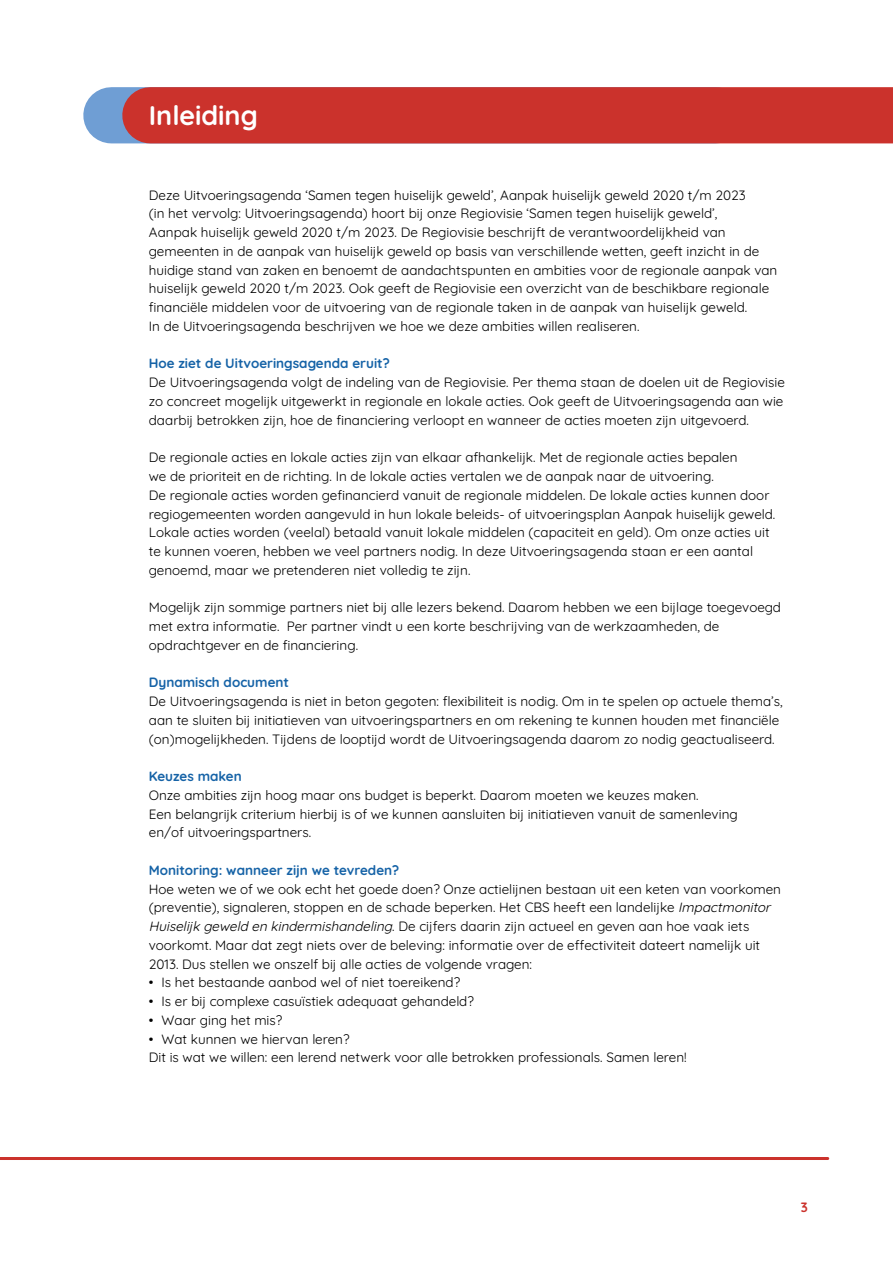
<style>
.page{position:relative;width:893px;height:1263px;background:#fff}
.page>*{position:absolute;margin:0;border:0;box-sizing:border-box;transform-origin:0 0}
.t1{font:300 27px "Quicksand";color:#fff}
.t2{font:300 13.5px/18.8px "Quicksand";color:#000}
.t3{font:300 13.5px "Quicksand";color:#1663a7}
.t4{font:300 13.5px "Quicksand";color:#cb322c}
.s1{font-style:italic}
</style>
<div class="page">
<svg style="left:111px;top:87px;width:39px;height:56px;background:#a26276"></svg>
<div style="left:150px;top:87px;width:743px;height:56px;background:#cb322c"></div>
<hr style="left:0;top:1157px;width:829px;height:3px;background:#cb322c">
<h1 class="t1" style="left:149px;top:94px;width:110px">Inleiding</h1>
<p class="t2" style="left:149px;top:184px;width:630px">Deze Uitvoeringsagenda ‘Samen tegen huiselijk geweld’, Aanpak huiselijk geweld 2020 t/m 2023<br>(in het vervolg: Uitvoeringsagenda) hoort bij onze Regiovisie ‘Samen tegen huiselijk geweld’,<br>Aanpak huiselijk geweld 2020 t/m 2023. De Regiovisie beschrijft de verantwoordelijkheid van gemeenten in de aanpak van huiselijk geweld op basis van verschillende wetten, geeft inzicht in de huidige stand van zaken en benoemt de aandachtspunten en ambities voor de regionale aanpak van huiselijk geweld 2020 t/m 2023. Ook geeft de Regiovisie een overzicht van de beschikbare regionale financiële middelen voor de uitvoering van de regionale taken in de aanpak van huiselijk geweld.<br>In de Uitvoeringsagenda beschrijven we hoe we deze ambities willen realiseren.</p>
<p class="t3" style="left:149px;top:353px;width:243px">Hoe ziet de Uitvoeringsagenda eruit?</p>
<p class="t2" style="left:149px;top:372px;width:637px;text-align:justify">De Uitvoeringsagenda volgt de indeling van de Regiovisie. Per thema staan de doelen uit de Regiovisie zo concreet mogelijk uitgewerkt in regionale en lokale acties. Ook geeft de Uitvoeringsagenda aan wie daarbij betrokken zijn, hoe de financiering verloopt en wanneer de acties moeten zijn uitgevoerd.</p>
<p class="t2" style="left:149px;top:447px;width:628px">De regionale acties en lokale acties zijn van elkaar afhankelijk. Met de regionale acties bepalen<br>we de prioriteit en de richting. In de lokale acties vertalen we de aanpak naar de uitvoering.<br>De regionale acties worden gefinancierd vanuit de regionale middelen. De lokale acties kunnen door regiogemeenten worden aangevuld in hun lokale beleids- of uitvoeringsplan Aanpak huiselijk geweld.<br>Lokale acties worden (veelal) betaald vanuit lokale middelen (capaciteit en geld). Om onze acties uit te kunnen voeren, hebben we veel partners nodig. In deze Uitvoeringsagenda staan er een aantal genoemd, maar we pretenderen niet volledig te zijn.</p>
<p class="t2" style="left:149px;top:597px;width:634px">Mogelijk zijn sommige partners niet bij alle lezers bekend. Daarom hebben we een bijlage toegevoegd met extra informatie. Per partner vindt u een korte beschrijving van de werkzaamheden, de opdrachtgever en de financiering.</p>
<p class="t3" style="left:149px;top:672px;width:142px">Dynamisch document</p>
<p class="t2" style="left:149px;top:690px;width:635px">De Uitvoeringsagenda is niet in beton gegoten: flexibiliteit is nodig. Om in te spelen op actuele thema’s, aan te sluiten bij initiatieven van uitvoeringspartners en om rekening te kunnen houden met financiële (on)mogelijkheden. Tijdens de looptijd wordt de Uitvoeringsagenda daarom zo nodig geactualiseerd.</p>
<p class="t3" style="left:149px;top:766px;width:94px">Keuzes maken</p>
<p class="t2" style="left:149px;top:784px;width:590px">Onze ambities zijn hoog maar ons budget is beperkt. Daarom moeten we keuzes maken.<br>Een belangrijk criterium hierbij is of we kunnen aansluiten bij initiatieven vanuit de samenleving en/of uitvoeringspartners.</p>
<p class="t3" style="left:149px;top:859px;width:252px">Monitoring: wanneer zijn we tevreden?</p>
<p class="t2" style="left:149px;top:878px;width:634px">Hoe weten we of we ook echt het goede doen? Onze actielijnen bestaan uit een keten van voorkomen (preventie), signaleren, stoppen en de schade beperken. Het CBS heeft een landelijke <span class="s1">Impactmonitor Huiselijk geweld en kindermishandeling</span>. De cijfers daarin zijn actueel en geven aan hoe vaak iets voorkomt. Maar dat zegt niets over de beleving: informatie over de effectiviteit dateert namelijk uit 2013. Dus stellen we onszelf bij alle acties de volgende vragen:</p>
<p class="t2" style="left:149px;top:972px;width:313px">• Is het bestaande aanbod wel of niet toereikend?</p>
<p class="t2" style="left:149px;top:990px;width:327px">• Is er bij complexe casuïstiek adequaat gehandeld?</p>
<p class="t2" style="left:149px;top:1009px;width:135px">• Waar ging het mis?</p>
<p class="t2" style="left:149px;top:1028px;width:539px">• Wat kunnen we hiervan leren?<br>Dit is wat we willen: een lerend netwerk voor alle betrokken professionals. Samen leren!</p>
<p class="t4" style="left:801px;top:1197px;width:9px">3</p>
</div>
